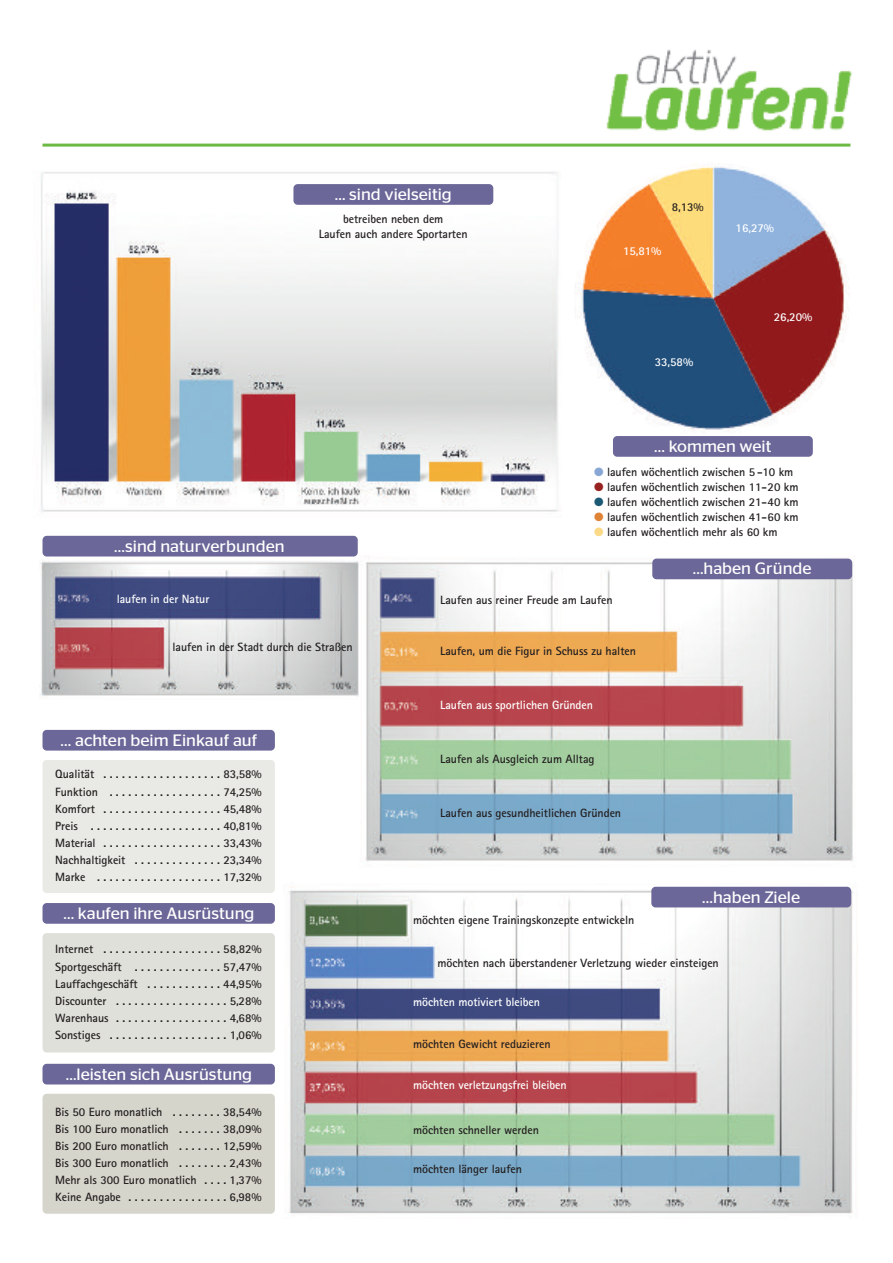
<style>
.page{position:relative;width:893px;height:1263px;background:#fff}
.page>*{position:absolute;margin:0;border:0;box-sizing:border-box;transform-origin:0 0}
.t1{font:16.5px "Stag Sans";color:#fff;scale:1.05 1}
.t2{font:700 12px/17.1px "Rotis Sans Serif";letter-spacing:-.005em;color:#231f20;text-align:justify}
.t3{font:700 12px "Rotis Sans Serif";letter-spacing:-.005em;color:#fff}
.s1{color:#88a7d5}
.s2{color:#972220}
.s3{color:#1c5975}
.s4{color:#df8337}
.s5{color:#fbd986}
</style>
<div class="page">
<img style="left:40px;top:560px;width:319px;height:137px">
<img style="left:365px;top:556px;width:489px;height:306px">
<div style="left:652px;top:559px;width:200px;height:20px;background:#6b6798;border-radius:4px"></div>
<div style="left:43px;top:730px;width:232px;height:20px;background:#6b6798;border-radius:4px"></div>
<div style="left:43px;top:760px;width:232px;height:133px;background:#e9e9e5;border-radius:4px"></div>
<div style="left:43px;top:933px;width:232px;height:119px;background:#e0e0da;border-radius:4px"></div>
<div style="left:43px;top:1094px;width:232px;height:120px;background:#d6d5cc;border-radius:4px"></div>
<div style="left:43px;top:903px;width:232px;height:21px;background:#6b6798;border-radius:4px"></div>
<div style="left:43px;top:1064px;width:232px;height:20px;background:#6b6798;border-radius:4px"></div>
<div style="left:43px;top:536px;width:315px;height:20px;background:#6b6798;border-radius:4px"></div>
<img style="left:575px;top:164px;width:274px;height:267px">
<img style="left:606px;top:49px;width:246px;height:82px">
<hr style="left:43px;top:144px;width:807px;height:3px;background:#6cba44">
<img style="left:41px;top:172px;width:520px;height:340px">
<div style="left:293px;top:184px;width:200px;height:21px;background:#6b6798;border-radius:4px"></div>
<div style="left:613px;top:436px;width:200px;height:21px;background:#6b6798;border-radius:4px"></div>
<img style="left:288px;top:886px;width:570px;height:328px">
<div style="left:651px;top:887px;width:200px;height:20px;background:#6b6798;border-radius:4px"></div>
<h1 class="t1" style="left:335px;top:188px;width:113px">… sind vielseitig</h1>
<p class="t2" style="left:319px;top:212px;width:150px;line-height:15px;text-align:center">betreiben neben dem<br>Laufen auch andere Sportarten</p>
<h1 class="t1" style="left:114px;top:540px;width:164px">…sind naturverbunden</h1>
<p class="t2" style="left:672px;top:200px;width:33px">8,13%</p>
<p class="t3" style="left:623px;top:247px;width:40px">15,81%</p>
<p class="t3" style="left:655px;top:358px;width:40px">33,58%</p>
<p class="t3" style="left:736px;top:223px;width:40px">16,27%</p>
<p class="t3" style="left:774px;top:312px;width:40px">26,20%</p>
<h1 class="t1" style="left:654px;top:440px;width:113px">… kommen weit</h1>
<p class="t2" style="left:594px;top:464px;width:201px"><span class="s1">●</span> laufen wöchentlich zwischen 5 -10 km</p>
<p class="t2" style="left:594px;top:479px;width:206px"><span class="s2">●</span> laufen wöchentlich zwischen 11-20 km</p>
<p class="t2" style="left:594px;top:494px;width:206px"><span class="s3">●</span> laufen wöchentlich zwischen 21-40 km</p>
<p class="t2" style="left:594px;top:509px;width:206px"><span class="s4">●</span> laufen wöchentlich zwischen 41-60 km</p>
<p class="t2" style="left:594px;top:524px;width:185px"><span class="s5">●</span> laufen wöchentlich mehr als 60 km</p>
<h1 class="t1" style="left:693px;top:563px;width:115px">…haben Gründe</h1>
<p class="t3" style="left:117px;top:594px;width:94px">laufen in der Natur</p>
<p class="t2" style="left:173px;top:639px;width:182px">laufen in der Stadt durch die Straßen</p>
<h1 class="t1" style="left:61px;top:734px;width:189px">… achten beim Einkauf auf</h1>
<p class="t2" style="left:55px;top:767px;width:208px">Qualität ...................83,58% Funktion ..................74,25% Komfort ...................45,48% Preis .....................40,81% Material ...................33,43% Nachhaltigkeit . . . . . . . . . . . . . . 23,34% Marke ....................17,32%</p>
<h1 class="t1" style="left:63px;top:907px;width:184px">… kaufen ihre Ausrüstung</h1>
<p class="t2" style="left:55px;top:942px;width:208px">Internet ...................58,82% Sportgeschäft . . . . . . . . . . . . . . 57,47% Lauffachgeschäft . . . . . . . . . . . . 44,95% Discounter ..................5,28% Warenhaus ..................4,68% Sonstiges ...................1,06%</p>
<h1 class="t1" style="left:66px;top:1068px;width:179px">…leisten sich Ausrüstung</h1>
<p class="t2" style="left:55px;top:1104px;width:208px">Bis 50 Euro monatlich . . . . . . . . 38,54% Bis 100 Euro monatlich . . . . . . . 38,09% Bis 200 Euro monatlich . . . . . . . 12,59% Bis 300 Euro monatlich . . . . . . . . 2,43% Mehr als 300 Euro monatlich . . . . 1,37% KeineAngabe ................6,98%</p>
<p class="t2" style="left:440px;top:593px;width:174px">Laufen aus reiner Freude am Laufen</p>
<p class="t2" style="left:440px;top:644px;width:197px">Laufen, um die Figur in Schuss zu halten</p>
<p class="t3" style="left:440px;top:701px;width:154px">Laufen aus sportlichen Gründen</p>
<p class="t2" style="left:440px;top:752px;width:156px">Laufen als Ausgleich zum Alltag</p>
<p class="t2" style="left:440px;top:806px;width:183px">Laufen aus gesundheitlichen Gründen</p>
<h1 class="t1" style="left:702px;top:891px;width:95px">…haben Ziele</h1>
<p class="t2" style="left:413px;top:912px;width:223px">möchten eigene Trainingskonzepte entwickeln</p>
<p class="t2" style="left:438px;top:956px;width:283px">möchten nach überstandener Verletzung wieder einsteigen</p>
<p class="t3" style="left:413px;top:998px;width:128px">möchten motiviert bleiben</p>
<p class="t2" style="left:413px;top:1037px;width:139px">möchten Gewicht reduzieren</p>
<p class="t3" style="left:413px;top:1080px;width:155px">möchten verletzungsfrei bleiben</p>
<p class="t2" style="left:413px;top:1122px;width:127px">möchten schneller werden</p>
<p class="t2" style="left:413px;top:1161px;width:110px">möchten länger laufen</p>
</div>
